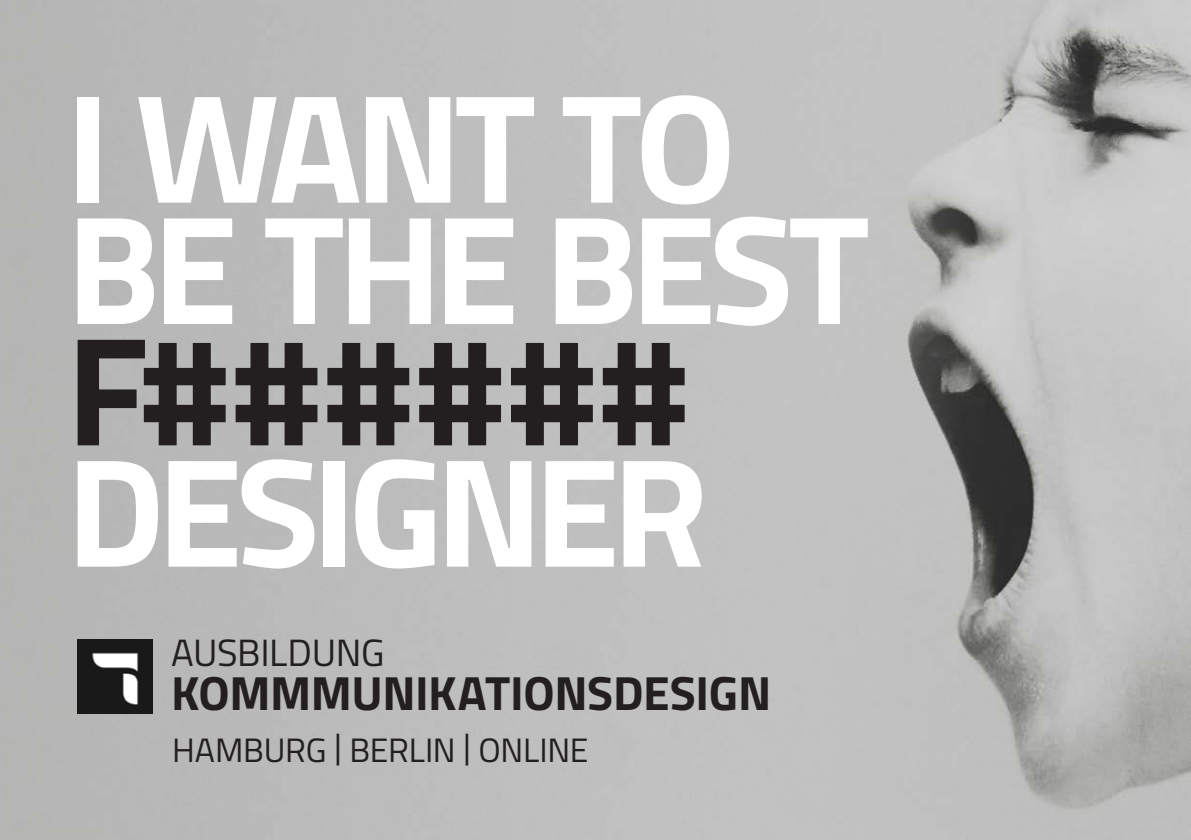
<style>
.page{position:relative;width:1191px;height:840px;background:#fff}
.page>*{position:absolute;margin:0;border:0;box-sizing:border-box;transform-origin:0 0}
.t1{font:700 155px "Titillium";letter-spacing:-.05em;color:#fff}
.t2{font:700 155px "Titillium";color:#231f20}
.t3{font:700 48px "Titillium";letter-spacing:-.01em;color:#231f20}
.t4{font:38px "Titillium";letter-spacing:-.01em;color:#231f20}
.t5{font:33.8px "Titillium";letter-spacing:-.01em;color:#231f20}
</style>
<div class="page">
<img style="left:0;top:0;width:1191px;height:839px">
<img style="left:78px;top:638px;width:74px;height:75px">
<p class="t1" style="left:66px;top:30px;width:671px">I WANT TO</p>
<p class="t1" style="left:66px;top:151px;width:805px">BE THE BEST</p>
<p class="t2" style="left:66px;top:272px;width:622px">F######</p>
<p class="t1" style="left:66px;top:393px;width:643px">DESIGNER</p>
<p class="t4" style="left:171px;top:624px;width:215px">AUSBILDUNG</p>
<p class="t3" style="left:171px;top:655px;width:601px">KOMMMUNIKATIONSDESIGN</p>
<p class="t5" style="left:172px;top:725px;width:418px">HAMBURG | BERLIN | ONLINE</p>
</div>
